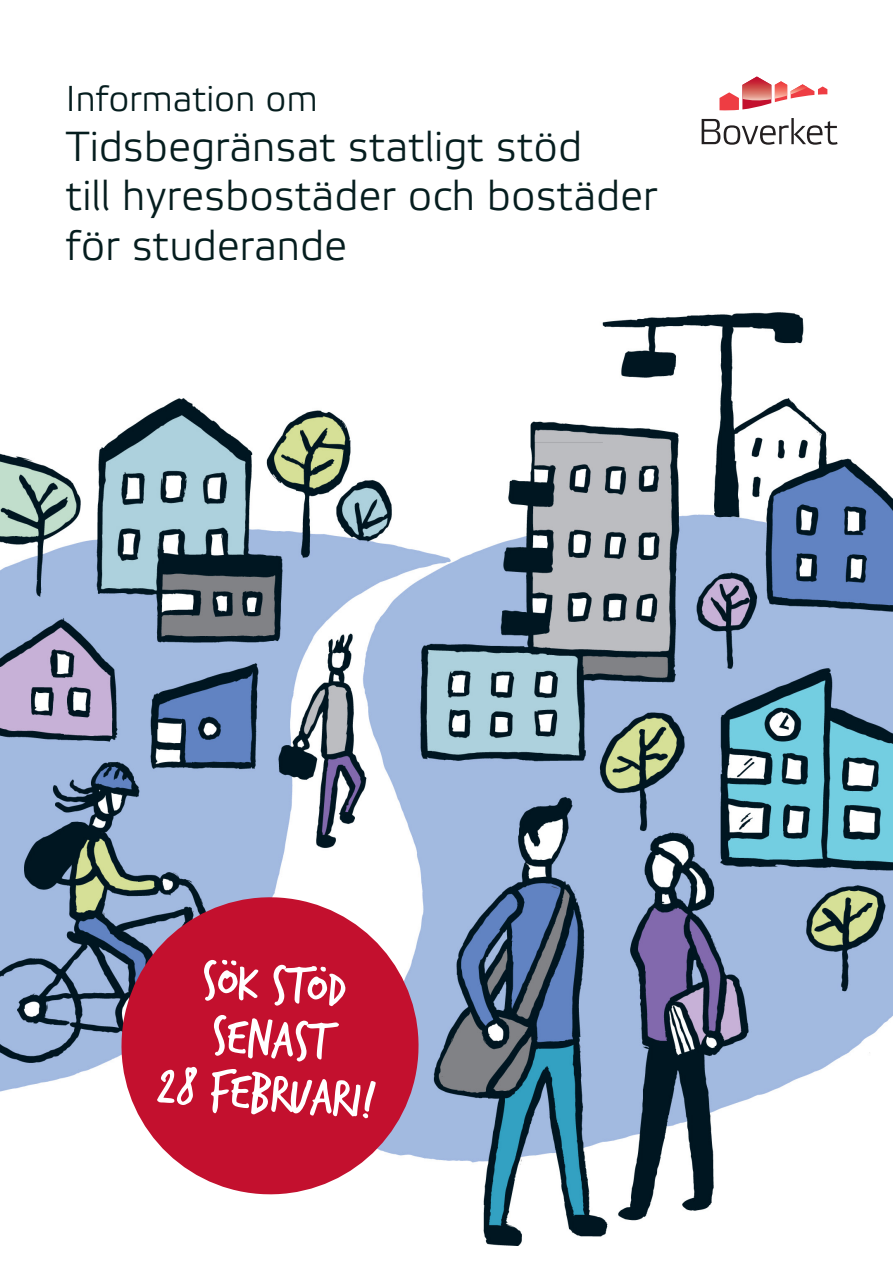
<style>
.page{position:relative;width:893px;height:1263px;background:#fff}
.page>*{position:absolute;margin:0;border:0;box-sizing:border-box;transform-origin:0 0}
.t1{font:54.15px/54.2px "Trash Hand";color:#fff;text-align:center}
.t2{font:300 42px/49.5px "Etelka";color:#051d1e}
.t3{font:300 36px "Etelka";color:#051d1e}
</style>
<div class="page">
<img style="left:0;top:312px;width:893px;height:933px">
<svg style="left:702px;top:118px;width:135px;height:27px"></svg>
<svg style="left:719px;top:77px;width:108px;height:33px"></svg>
<svg style="left:116px;top:892px;width:308px;height:308px;fill:#c3102e"></svg>
<p class="t3" style="left:66px;top:78px;width:253px">Information om</p>
<p class="t2" style="left:66px;top:123px;width:593px">Tidsbegränsat statligt stöd<br>till hyresbostäder och bostäder för studerande</p>
<p class="t1" style="left:167px;top:952px;width:220px;rotate:4deg">Sök stöd senast<br>28 februari!</p>
</div>
